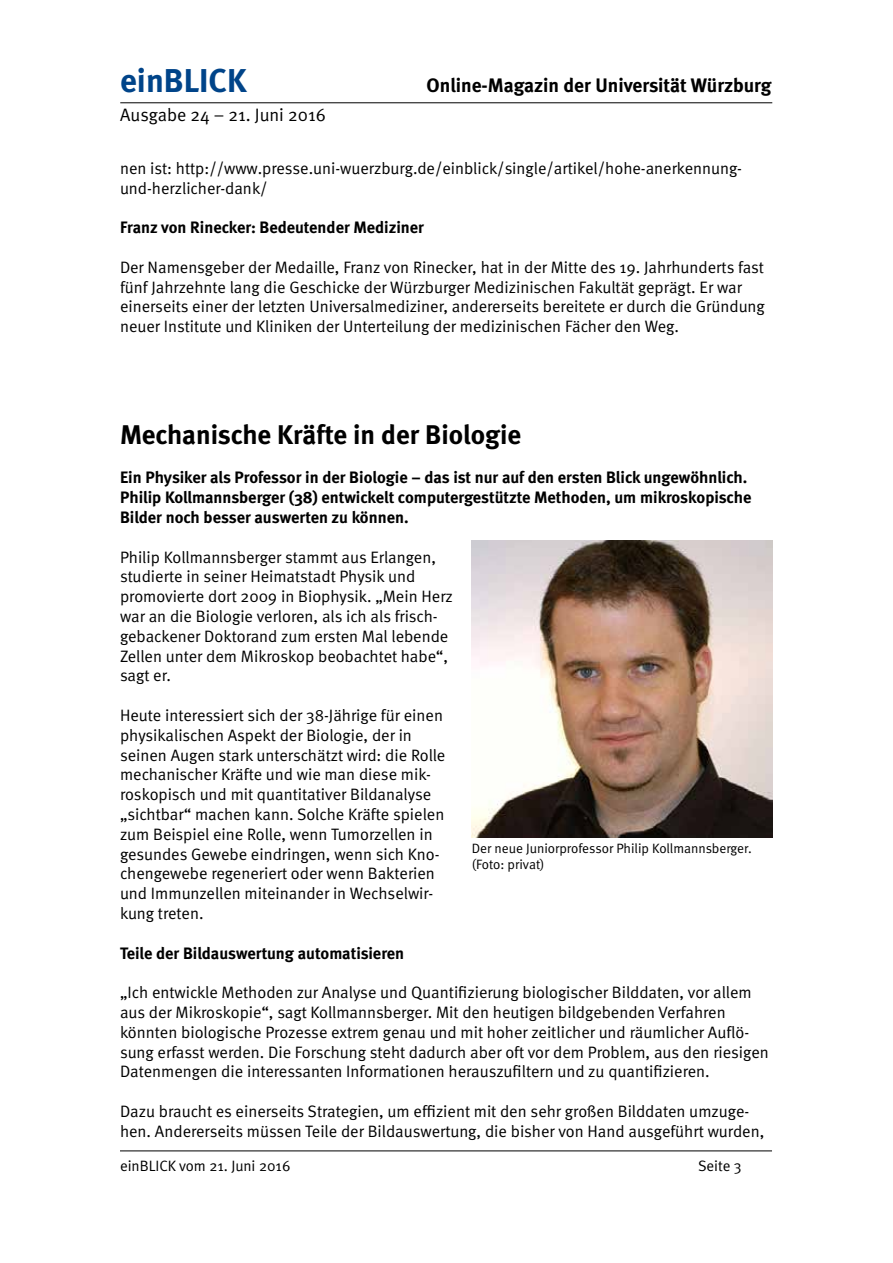
<style>
.page{position:relative;width:893px;height:1263px;background:#fff}
.page>*{position:absolute;margin:0;border:0;box-sizing:border-box;transform-origin:0 0}
.t1{font:700 33px "Meta";color:#004489}
.t2{font:700 27px "Meta";color:#000}
.t3{font:700 19.5px "Meta";color:#000}
.t4{font:18px "Meta Normal";color:#000}
.t5{font:16.5px/19.8px "Meta Normal";color:#000}
.t6{font:700 16.5px/19.8px "Meta";color:#000}
.t7{font:15px "Meta Normal";color:#000}
.t8{font:13.5px/16.2px "Meta Normal";color:#000}
</style>
<div class="page">
<hr style="left:120px;top:102px;width:652px;height:1px;background:#000">
<hr style="left:120px;top:1150px;width:652px;height:1px;background:#000">
<img style="left:472px;top:540px;width:300px;height:297px">
<h1 class="t1" style="left:120px;top:61px;width:128px">einBLICK</h1>
<p class="t3" style="left:427px;top:74px;width:346px">Online-Magazin der Universität Würzburg</p>
<p class="t4" style="left:120px;top:105px;width:207px">Ausgabe 24 – 21. Juni 2016</p>
<p class="t5" style="left:120px;top:158px;width:624px">nen ist: http://www.presse.uni-wuerzburg.de/einblick/single/artikel/hohe-anerkennung&shy;und-herzlicher-dank/</p>
<p class="t6" style="left:120px;top:217px;width:305px">Franz von Rinecker: Bedeutender Mediziner</p>
<p class="t5" style="left:120px;top:257px;width:646px">Der Namensgeber der Medaille, Franz von Rinecker, hat in der Mitte des 19. Jahrhunderts fast fünf Jahrzehnte lang die Geschicke der Würzburger Medizinischen Fakultät geprägt. Er war einerseits einer der letzten Universalmediziner, andererseits bereitete er durch die Gründung neuer Institute und Kliniken der Unterteilung der medizinischen Fächer den Weg.</p>
<h2 class="t2" style="left:120px;top:418px;width:403px">Mechanische Kräfte in der Biologie</h2>
<p class="t6" style="left:120px;top:467px;width:633px">Ein Physiker als Professor in der Biologie – das ist nur auf den ersten Blick ungewöhnlich.<br>Philip Kollmannsberger (38) entwickelt computergestützte Methoden, um mikroskopische<br>Bilder noch besser auswerten zu können.</p>
<p class="t5" style="left:120px;top:547px;width:334px">Philip Kollmannsberger stammt aus Erlangen, studierte in seiner Heimatstadt Physik und promovierte dort 2009 in Biophysik. „Mein Herz war an die Biologie verloren, als ich als frisch&shy;gebackener Doktorand zum ersten Mal lebende Zellen unter dem Mikroskop beobachtet habe“, sagt er.</p>
<p class="t5" style="left:120px;top:705px;width:327px">Heute interessiert sich der 38-Jährige für einen physikalischen Aspekt der Biologie, der in seinen Augen stark unterschätzt wird: die Rolle mechanischer Kräfte und wie man diese mik&shy;roskopisch und mit quantitativer Bildanalyse „sichtbar“ machen kann. Solche Kräfte spielen zum Beispiel eine Rolle, wenn Tumorzellen in gesundes Gewebe eindringen, wenn sich Kno&shy;chengewebe regeneriert oder wenn Bakterien und Immunzellen miteinander in Wechselwir&shy;kung treten.</p>
<p class="t6" style="left:120px;top:943px;width:286px">Teile der Bildauswertung automatisieren</p>
<p class="t5" style="left:120px;top:982px;width:650px">„Ich entwickle Methoden zur Analyse und Quantifizierung biologischer Bilddaten, vor allem aus der Mikroskopie“, sagt Kollmannsberger. Mit den heutigen bildgebenden Verfahren könnten biologische Prozesse extrem genau und mit hoher zeitlicher und räumlicher Auflö&shy;sung erfasst werden. Die Forschung steht dadurch aber oft vor dem Problem, aus den riesigen Datenmengen die interessanten Informationen herauszufiltern und zu quantifizieren.</p>
<p class="t5" style="left:120px;top:1101px;width:646px">Dazu braucht es einerseits Strategien, um effizient mit den sehr großen Bilddaten umzuge&shy;hen. Andererseits müssen Teile der Bildauswertung, die bisher von Hand ausgeführt wurden,</p>
<p class="t8" style="left:472px;top:840px;width:281px">Der neue Juniorprofessor Philip Kollmannsberger. (Foto: privat)</p>
<p class="t7" style="left:120px;top:1157px;width:172px">einBLICK vom 21. Juni 2016</p>
<p class="t7" style="left:698px;top:1157px;width:45px">Seite 3</p>
</div>
